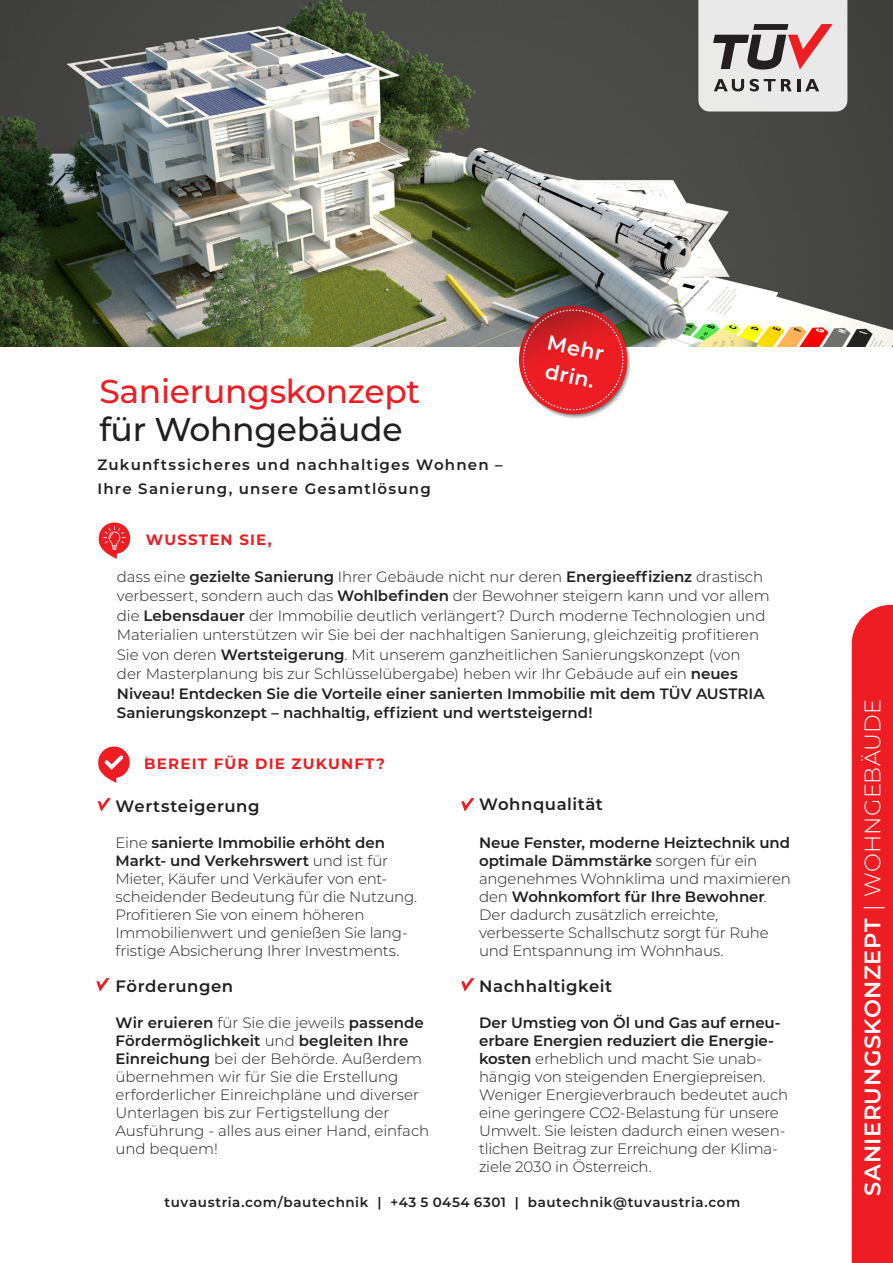
<style>
.page{position:relative;width:893px;height:1263px;background:#fff}
.page>*{position:absolute;margin:0;border:0;box-sizing:border-box;transform-origin:0 0}
.Paragraph_Style{font:500 33px/37.5px "Montserrat";letter-spacing:-.01em;color:#ee1d23}
.Paragraph_Style-2{font:600 22.5px "Montserrat";letter-spacing:.025em;color:#fff}
.t1{font:600 20.7px/28.2px "Montserrat";color:#fff}
.t2{font:600 16.5px "Montserrat";letter-spacing:.035em;color:#231f20}
.t3{font:300 15px/18px "Montserrat";letter-spacing:-.01em;color:#231f20}
.t4{font:600 15px "Montserrat";letter-spacing:.08em;color:#231f20}
.t5{font:700 15px "Montserrat";letter-spacing:.08em;color:#ee1d23}
.t6{font:600 13.5px "Montserrat";letter-spacing:.045em;color:#231f20}
.s1{color:#231f20}
.s2{font-weight:600}
.s3{font-weight:300}
</style>
<div class="page">
<div style="left:852px;top:605px;width:41px;height:658px;background:#ee1d23"></div>
<svg style="left:98px;top:798px;width:13px;height:14px"></svg>
<svg style="left:96px;top:978px;width:14px;height:13px"></svg>
<svg style="left:461px;top:798px;width:13px;height:14px"></svg>
<svg style="left:461px;top:978px;width:13px;height:13px"></svg>
<svg style="left:99px;top:522px;width:31px;height:37px"></svg>
<svg style="left:98px;top:746px;width:32px;height:37px"></svg>
<img style="left:0;top:0;width:893px;height:347px">
<svg style="left:492px;top:281px;width:144px;height:137px"></svg>
<svg style="left:698px;top:0;width:149px;height:112px;background:#d0c8c8"></svg>
<p class="t1" style="left:551px;top:327px;width:59px;rotate:12deg">Mehr drin.</p>
<p class="Paragraph_Style" style="left:99px;top:371px;width:322px">Sanierungskonzept <span class="s1">für Wohngebäude</span></p>
<p class="t4" style="left:98px;top:454px;width:407px">Zukunftssicheres und nachhaltiges Wohnen –</p>
<p class="t4" style="left:98px;top:478px;width:335px">Ihre Sanierung, unsere Gesamtlösung</p>
<p class="t5" style="left:146px;top:529px;width:127px">WUSSTEN SIE,</p>
<p class="t3" style="left:117px;top:566px;width:654px;line-height:19.5px">dass eine <span class="s2">gezielte Sanierung</span> Ihrer Gebäude nicht nur deren <span class="s2">Energieeffizienz</span> drastisch verbessert, sondern auch das <span class="s2">Wohlbefinden</span> der Bewohner steigern kann und vor allem die <span class="s2">Lebensdauer</span> der Immobilie deutlich verlängert? Durch moderne Technologien und Materialien unterstützen wir Sie bei der nachhaltigen Sanierung, gleichzeitig profitieren Sie von deren <span class="s2">Wertsteigerung</span>. Mit unserem ganzheitlichen Sanierungskonzept (von<br>der Masterplanung bis zur Schlüsselübergabe) heben wir Ihr Gebäude auf ein <span class="s2">neues Niveau! Entdecken Sie die Vorteile einer sanierten Immobilie mit dem TÜV AUSTRIA Sanierungskonzept – nachhaltig, effizient und wertsteigernd!</span></p>
<p class="t5" style="left:144px;top:753px;width:242px">BEREIT FÜR DIE ZUKUNFT?</p>
<p class="t2" style="left:116px;top:794px;width:145px">Wertsteigerung</p>
<p class="t3" style="left:116px;top:833px;width:303px">Eine <span class="s2">sanierte Immobilie erhöht den Markt- und Verkehrswert</span> und ist für Mieter, Käufer und Verkäufer von ent&shy;scheidender Bedeutung für die Nutzung.<br>Profitieren Sie von einem höheren Immobilienwert und genießen Sie lang&shy;fristige Absicherung Ihrer Investments.</p>
<p class="t2" style="left:116px;top:974px;width:119px">Förderungen</p>
<p class="t3" style="left:116px;top:1013px;width:315px"><span class="s2">Wir eruieren</span> für Sie die jeweils <span class="s2">passende Fördermöglichkeit</span> und <span class="s2">begleiten Ihre Einreichung</span> bei der Behörde. Außerdem übernehmen wir für Sie die Erstellung erforderlicher Einreichpläne und diverser Unterlagen bis zur Fertigstellung der Ausführung - alles aus einer Hand, einfach und bequem!</p>
<p class="t2" style="left:479px;top:792px;width:125px">Wohnqualität</p>
<p class="t3" style="left:479px;top:833px;width:313px"><span class="s2">Neue Fenster, moderne Heiztechnik und optimale Dämmstärke</span> sorgen für ein angenehmes Wohnklima und maximieren den <span class="s2">Wohnkomfort für Ihre Bewohner</span>.<br>Der dadurch zusätzlich erreichte, verbesserte Schallschutz sorgt für Ruhe und Entspannung im Wohnhaus.</p>
<p class="t2" style="left:479px;top:974px;width:135px">Nachhaltigkeit</p>
<p class="t3" style="left:479px;top:1013px;width:311px"><span class="s2">Der Umstieg von Öl und Gas auf erneu&shy;erbare Energien reduziert die Energie&shy;kosten</span> erheblich und macht Sie unab&shy;hängig von steigenden Energiepreisen.<br>Weniger Energieverbrauch bedeutet auch eine geringere CO2-Belastung für unsere Umwelt. Sie leisten dadurch einen wesen&shy;tlichen Beitrag zur Erreichung der Klima&shy;ziele 2030 in Österreich.</p>
<p class="t6" style="left:165px;top:1193px;width:577px">tuvaustria.com/bautechnik | +43 5 0454 6301 | bautechnik@tuvaustria.com</p>
<p class="Paragraph_Style-2" style="left:857px;top:1196px;width:499px;rotate:-90deg">SANIERUNGSKONZEPT <span class="s3">| WOHNGEBÄUDE</span></p>
</div>
